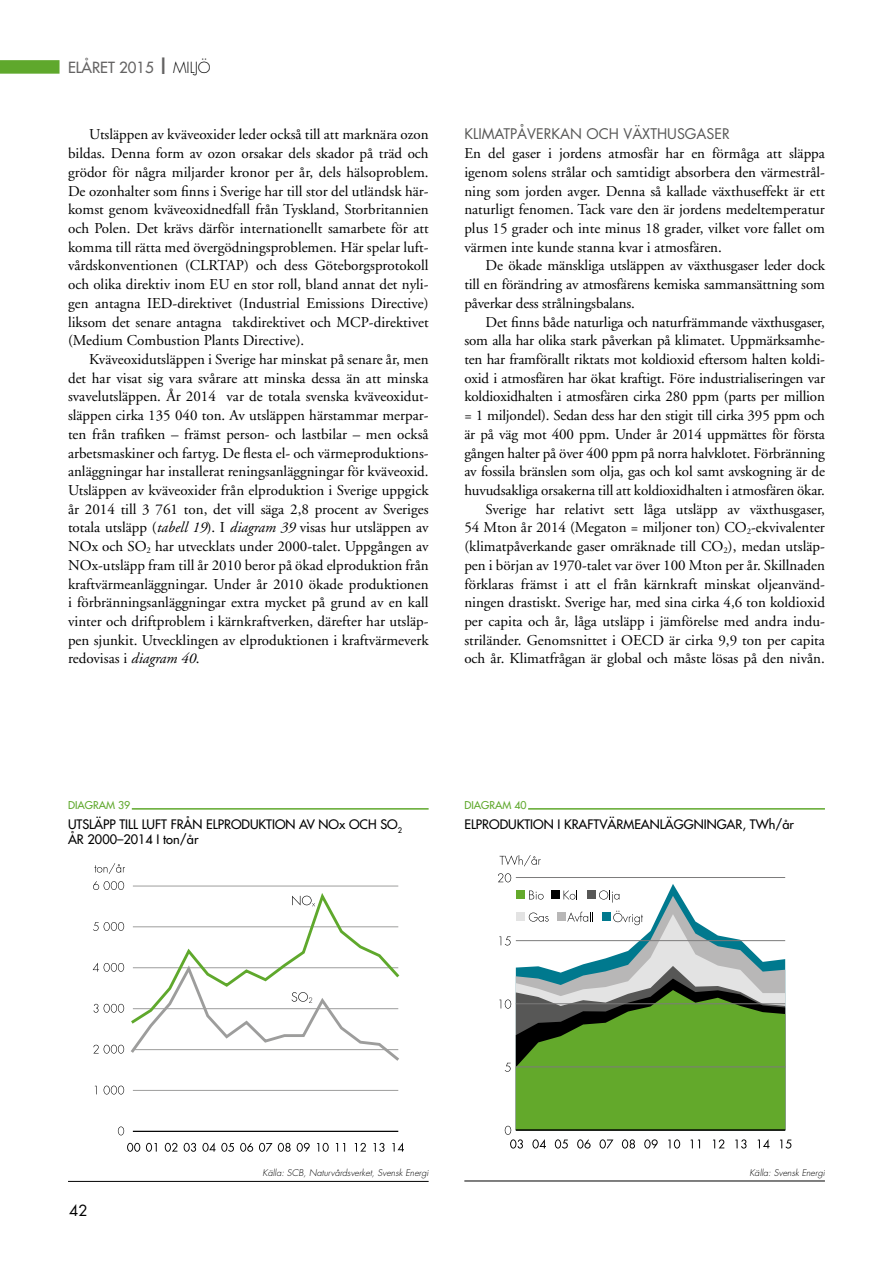
<style>
.page{position:relative;width:893px;height:1263px;background:#fff}
.page>*{position:absolute;margin:0;border:0;box-sizing:border-box;transform-origin:0 0}
.t1{font:15px/18.8px "Adobe Garamond";letter-spacing:-.01em;color:#000;text-align:justify}
.t2{font:15px "Futura";color:#646363}
.t3{font:15px "Futura";color:#000}
.t4{font:14.25px "Futura";color:#575756}
.t5{font:12.75px/15.3px "Futura";color:#000}
.t6{font:10.5px "Futura";color:#5fa82c}
.t7{font:italic 300 9px "Futura";color:#000}
.s1{font-weight:800;font-size:19.5px}
.s2{font-weight:300;color:#000}
.s3{font-style:italic}
</style>
<div class="page">
<hr style="left:132px;top:808px;width:297px;height:2px;background:#5fa82c">
<hr style="left:68px;top:1181px;width:361px;height:1px;background:#000">
<hr style="left:528px;top:808px;width:297px;height:2px;background:#5fa82c">
<hr style="left:464px;top:1180px;width:361px;height:1px;background:#000">
<svg style="left:516px;top:896px;width:175px;height:18px"></svg>
<svg style="left:516px;top:914px;width:269px;height:52px"></svg>
<svg style="left:500px;top:855px;width:41px;height:11px"></svg>
<svg style="left:499px;top:936px;width:12px;height:9px"></svg>
<svg style="left:498px;top:873px;width:13px;height:9px"></svg>
<div style="left:602px;top:912px;width:8px;height:9px;background:#00798e"></div>
<div style="left:557px;top:912px;width:8px;height:9px;background:#b8b7b7"></div>
<div style="left:517px;top:912px;width:8px;height:9px;background:#e3e3e3"></div>
<div style="left:587px;top:890px;width:9px;height:9px;background:#575756"></div>
<div style="left:551px;top:890px;width:9px;height:9px;background:#000"></div>
<div style="left:517px;top:890px;width:8px;height:9px;background:#63a92b"></div>
<svg style="left:613px;top:911px;width:30px;height:14px"></svg>
<svg style="left:567px;top:912px;width:26px;height:10px"></svg>
<svg style="left:529px;top:912px;width:20px;height:10px"></svg>
<svg style="left:599px;top:890px;width:20px;height:12px"></svg>
<svg style="left:564px;top:890px;width:14px;height:9px"></svg>
<svg style="left:529px;top:890px;width:15px;height:9px"></svg>
<hr style="left:516px;top:940px;width:269px;height:1px;background:#7c7b7b">
<hr style="left:516px;top:877px;width:269px;height:1px;background:#7c7b7b">
<svg style="left:499px;top:966px;width:292px;height:182px;background:#7da861"></svg>
<hr style="left:133px;top:1090px;width:265px;height:1px;background:#9d9d9c">
<hr style="left:133px;top:1131px;width:265px;height:1px;background:#000">
<svg style="left:118px;top:1126px;width:6px;height:9px"></svg>
<svg style="left:104px;top:1086px;width:20px;height:8px"></svg>
<svg style="left:127px;top:1143px;width:13px;height:9px"></svg>
<svg style="left:146px;top:1143px;width:11px;height:9px"></svg>
<svg style="left:165px;top:1143px;width:12px;height:9px"></svg>
<svg style="left:184px;top:1143px;width:12px;height:9px"></svg>
<svg style="left:202px;top:1142px;width:32px;height:10px"></svg>
<svg style="left:240px;top:1143px;width:13px;height:9px"></svg>
<svg style="left:259px;top:1143px;width:32px;height:9px"></svg>
<svg style="left:297px;top:1143px;width:13px;height:9px"></svg>
<svg style="left:317px;top:1143px;width:12px;height:9px"></svg>
<svg style="left:336px;top:1143px;width:9px;height:8px"></svg>
<svg style="left:94px;top:863px;width:31px;height:11px"></svg>
<svg style="left:355px;top:1143px;width:11px;height:8px"></svg>
<svg style="left:373px;top:1143px;width:11px;height:9px"></svg>
<svg style="left:93px;top:881px;width:307px;height:180px"></svg>
<svg style="left:392px;top:1142px;width:12px;height:9px"></svg>
<div style="left:0;top:60px;width:60px;height:14px;background:#5fa82c"></div>
<p class="t2" style="left:68px;top:58px;width:144px">ELÅRET 2015 <span class="s1">|</span> <span class="s2">MILJÖ</span></p>
<p class="t1" style="left:68px;top:126px;width:362px;text-indent:21px">Utsläppen av kväveoxider leder också till att marknära ozon bildas. Denna form av ozon orsakar dels skador på träd och grödor för några miljarder kronor per år, dels hälsoproblem.<br>De ozonhalter som finns i Sverige har till stor del utländsk här&shy;komst genom kväveoxidnedfall från Tyskland, Storbritannien och Polen. Det krävs därför internationellt samarbete för att komma till rätta med övergödningsproblemen. Här spelar luft&shy;vårdskonventionen (CLRTAP) och dess Göteborgsprotokoll och olika direktiv inom EU en stor roll, bland annat det nyli&shy;gen antagna IED-direktivet (Industrial Emissions Directive) liksom det senare antagna takdirektivet och MCP-direktivet (Medium Combustion Plants Directive).</p>
<p class="t1" style="left:68px;top:350px;width:362px;text-indent:21px">Kväveoxidutsläppen i Sverige har minskat på senare år, men det har visat sig vara svårare att minska dessa än att minska svavelutsläppen. År 2014 var de totala svenska kväveoxidut&shy;släppen cirka 135 040 ton. Av utsläppen härstammar merpar&shy;ten från trafiken – främst person- och lastbilar – men också arbetsmaskiner och fartyg. De flesta el- och värmeproduktions&shy;anläggningar har installerat reningsanläggningar för kväveoxid.<br>Utsläppen av kväveoxider från elproduktion i Sverige uppgick år 2014 till 3 761 ton, det vill säga 2,8 procent av Sveriges totala utsläpp (<span class="s3">tabell 19</span>). I <span class="s3">diagram 39</span> visas hur utsläppen av NOx och SO<sub>2</sub> har utvecklats under 2000-talet. Uppgången av NOx-utsläpp fram till år 2010 beror på ökad elproduktion från kraftvärmeanläggningar. Under år 2010 ökade produktionen i förbränningsanläggningar extra mycket på grund av en kall vinter och driftproblem i kärnkraftverken, därefter har utsläp&shy;pen sjunkit. Utvecklingen av elproduktionen i kraftvärmeverk redovisas i <span class="s3">diagram 40</span>.</p>
<p class="t4" style="left:464px;top:124px;width:267px">KLIMATPÅVERKAN OCH VÄXTHUSGASER</p>
<p class="t1" style="left:464px;top:144px;width:362px">En del gaser i jordens atmosfär har en förmåga att släppa igenom solens strålar och samtidigt absorbera den värmestrål&shy;ning som jorden avger. Denna så kallade växthuseffekt är ett naturligt fenomen. Tack vare den är jordens medeltemperatur plus 15 grader och inte minus 18 grader, vilket vore fallet om värmen inte kunde stanna kvar i atmosfären.</p>
<p class="t1" style="left:464px;top:257px;width:362px;text-indent:21px">De ökade mänskliga utsläppen av växthusgaser leder dock till en förändring av atmosfärens kemiska sammansättning som påverkar dess strålningsbalans.</p>
<p class="t1" style="left:464px;top:313px;width:362px;text-align:right">Det finns både naturliga och naturfrämmande växthusgaser, som alla har olika stark påverkan på klimatet. Uppmärksamhe&shy;ten har framförallt riktats mot koldioxid eftersom halten koldi&shy;oxid i atmosfären har ökat kraftigt. Före industrialiseringen var koldioxidhalten i atmosfären cirka 280 ppm (parts per million = 1 miljondel). Sedan dess har den stigit till cirka 395 ppm och är på väg mot 400 ppm. Under år 2014 uppmättes för första gången halter på över 400 ppm på norra halvklotet. Förbränning av fossila bränslen som olja, gas och kol samt avskogning är de huvudsakliga orsakerna till att koldioxidhalten i atmosfären ökar.<br>Sverige har relativt sett låga utsläpp av växthusgaser,<br>54 Mton år 2014 (Megaton = miljoner ton) CO<sub>2</sub>-ekvivalenter (klimatpåverkande gaser omräknade till CO<sub>2</sub>), medan utsläp&shy;pen i början av 1970-talet var över 100 Mton per år. Skillnaden förklaras främst i att el från kärnkraft minskat oljeanvänd&shy;ningen drastiskt. Sverige har, med sina cirka 4,6 ton koldioxid per capita och år, låga utsläpp i jämförelse med andra indu&shy;striländer. Genomsnittet i OECD är cirka 9,9 ton per capita och år. Klimatfrågan är global och måste lösas på den nivån.</p>
<p class="t6" style="left:68px;top:798px;width:64px">DIAGRAM 39</p>
<p class="t5" style="left:68px;top:816px;width:336px">UTSLÄPP TILL LUFT FRÅN ELPRODUKTION AV NOx OCH SO<sub>2<br></sub>ÅR 2000–2014 I ton/år</p>
<p class="t6" style="left:464px;top:798px;width:64px">DIAGRAM 40</p>
<p class="t5" style="left:464px;top:816px;width:331px">ELPRODUKTION I KRAFTVÄRMEANLÄGGNINGAR, TWh/år</p>
<p class="t3" style="left:69px;top:1200px;width:20px">42</p>
<p class="t7" style="left:263px;top:1167px;width:168px">Källa: SCB, Naturvårdsverket, Svensk Energi</p>
<p class="t7" style="left:749px;top:1166px;width:77px">Källa: Svensk Energi</p>
</div>
